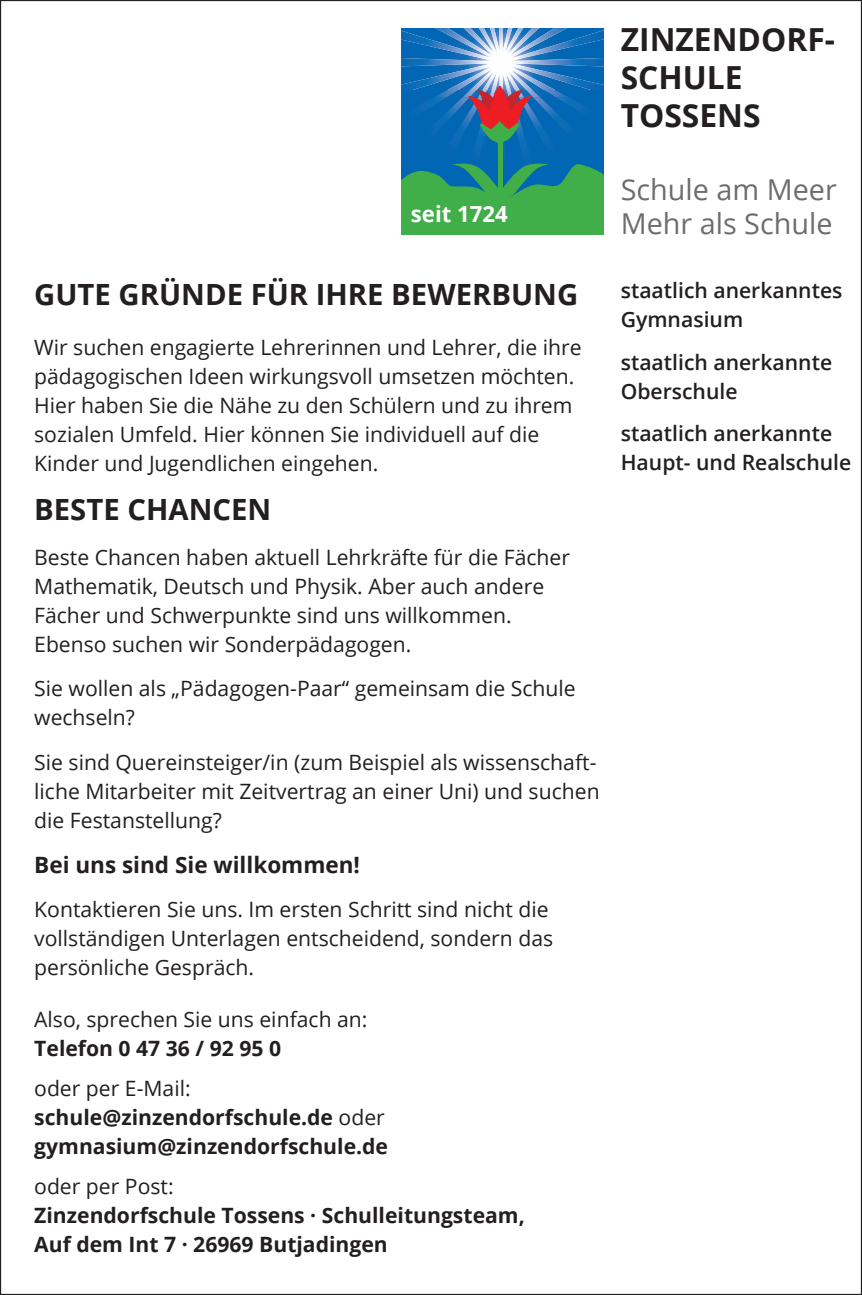
<style>
.page{position:relative;width:862px;height:1295px;background:#fff}
.page>*{position:absolute;margin:0;border:0;box-sizing:border-box;transform-origin:0 0}
.t1{font:700 31.72px/38px "Open Sans";color:#231f20}
.t2{font:700 29.25px "Open Sans";color:#231f20}
.t3{font:28.8px/34.4px "Open Sans";color:#6c6d70}
.t4{font:700 22.5px "Open Sans";color:#231f20}
.t5{font:700 22.28px "Open Sans";color:#fff}
.t6{font:21.15px/29px "Open Sans";color:#231f20}
.t7{font:700 21.15px/29px "Open Sans";color:#231f20}
.t8{font:600 21.15px/29px "Open Sans";color:#231f20}
.s1{font-weight:400}
</style>
<div class="page">
<div style="left:383px;top:90px;width:235px;height:124px;background:#0166b3"></div>
<img style="left:502px;top:145px;width:3px;height:16px">
<img style="left:520px;top:145px;width:9px;height:10px">
<img style="left:473px;top:145px;width:9px;height:9px">
<svg style="left:400px;top:28px;width:204px;height:117px"></svg>
<div style="left:497px;top:142px;width:5px;height:56px;background:#40ae49"></div>
<svg style="left:400px;top:161px;width:204px;height:74px"></svg>
<div style="left:159px;top:19px;width:241px;height:229px;background:#fff"></div>
<div style="left:604px;top:17px;width:152px;height:231px;background:#fff"></div>
<p class="t5" style="left:410px;top:198px;width:98px">seit 1724</p>
<h2 class="t2" style="left:34px;top:273px;width:545px">GUTE GRÜNDE FÜR IHRE BEWERBUNG</h2>
<p class="t6" style="left:34px;top:332px;width:548px">Wir suchen engagierte Lehrerinnen und Lehrer, die ihre pädagogischen Ideen wirkungsvoll umsetzen möchten.<br>Hier haben Sie die Nähe zu den Schülern und zu ihrem sozialen Umfeld. Hier können Sie individuell auf die Kinder und Jugendlichen eingehen.</p>
<h2 class="t2" style="left:34px;top:488px;width:238px">BESTE CHANCEN</h2>
<p class="t6" style="left:34px;top:542px;width:537px">Beste Chancen haben aktuell Lehrkräfte für die Fächer Mathematik, Deutsch und Physik. Aber auch andere Fächer und Schwerpunkte sind uns willkommen.<br>Ebenso suchen wir Sonderpädagogen.</p>
<p class="t6" style="left:34px;top:673px;width:542px">Sie wollen als „Pädagogen-Paar“ gemeinsam die Schule wechseln?</p>
<p class="t6" style="left:34px;top:747px;width:566px">Sie sind Quereinsteiger/in (zum Beispiel als wissenschaft&shy;liche Mitarbeiter mit Zeitvertrag an einer Uni) und suchen die Festanstellung?</p>
<p class="t4" style="left:34px;top:849px;width:327px">Bei uns sind Sie willkommen!</p>
<p class="t6" style="left:34px;top:895px;width:520px">Kontaktieren Sie uns. Im ersten Schritt sind nicht die vollständigen Unterlagen entscheidend, sondern das persönliche Gespräch.</p>
<p class="t6" style="left:34px;top:1004px;width:334px">Also, sprechen Sie uns einfach an:</p>
<p class="t7" style="left:34px;top:1033px;width:248px">Telefon 0 47 36 / 92 95 0</p>
<p class="t7" style="left:34px;top:1073px;width:355px"><span class="s1">oder per E-Mail: </span>schule@zinzendorfschule.de <span class="s1">oder </span>gymnasium@zinzendorfschule.de</p>
<p class="t6" style="left:34px;top:1171px;width:141px">oder per Post:</p>
<p class="t7" style="left:34px;top:1200px;width:492px">Zinzendorfschule Tossens · Schulleitungsteam,<br>Auf dem Int 7 · 26969 Butjadingen</p>
<h1 class="t1" style="left:620px;top:20px;width:216px">ZINZENDORF-<br>SCHULE<br>TOSSENS</h1>
<h3 class="t3" style="left:620px;top:171px;width:217px">Schule am Meer<br>Mehr als Schule</h3>
<p class="t8" style="left:620px;top:276px;width:223px">staatlich anerkanntes<br>Gymnasium</p>
<p class="t8" style="left:620px;top:347px;width:213px">staatlich anerkannte<br>Oberschule</p>
<p class="t8" style="left:620px;top:419px;width:232px">staatlich anerkannte<br>Haupt- und Realschule</p>
</div>
